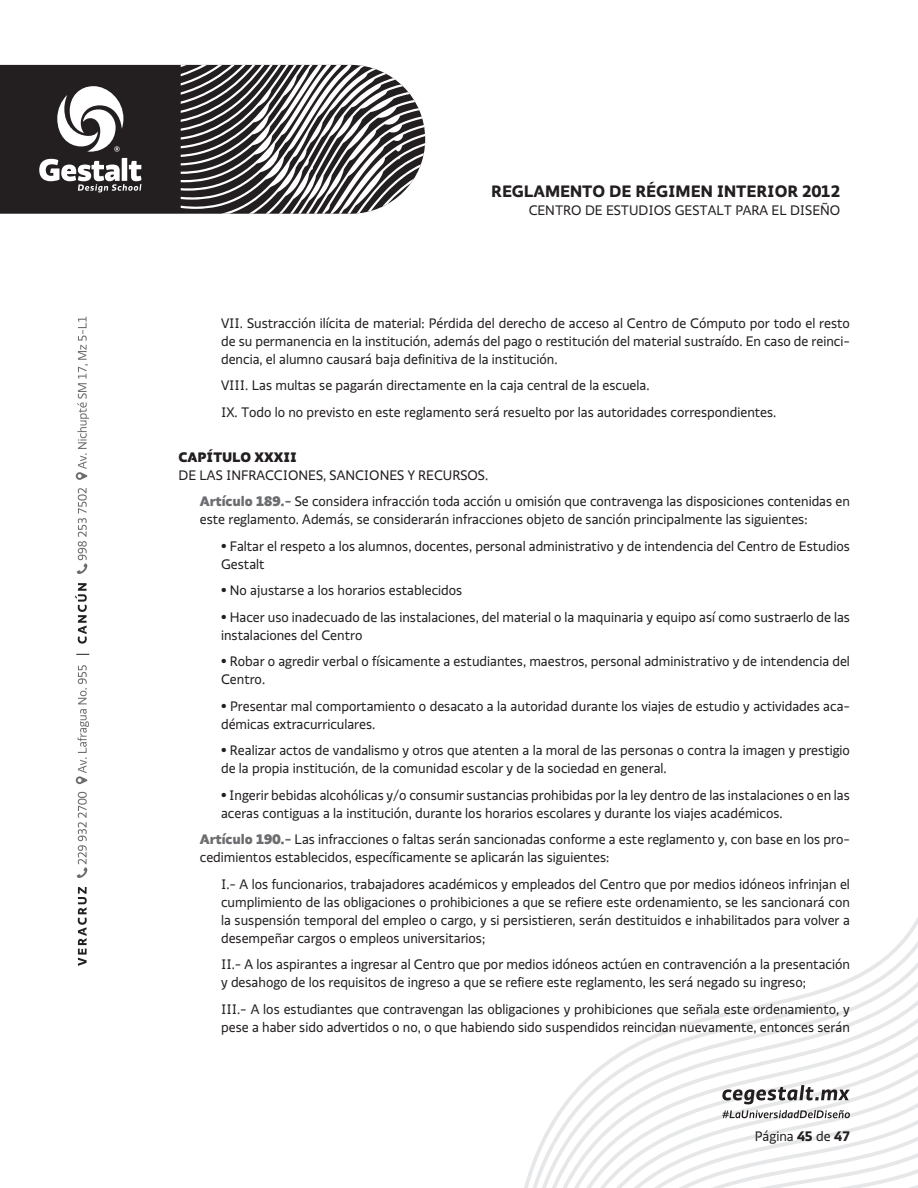
<style>
.page{position:relative;width:918px;height:1188px;background:#fff}
.page>*{position:absolute;margin:0;border:0;box-sizing:border-box;transform-origin:0 0}
.t1{font:700 18px "Gestalt Sans";color:#231f20}
.NUMERACIONES_DE_ARTÍ{font:15px/18px "Gestalt Sans";color:#231f20}
.ARTÍCULOS{font:15px/18px "Gestalt Sans";color:#231f20}
.TEXTO_BASE{font:15px "Gestalt Sans";color:#231f20}
.TEXTO_BASE-2{font:900 15px "Gestalt Sans";color:#231f20}
.s1{font-weight:900;color:#6c6d70}
.s2{font-weight:700}
</style>
<div class="page">
<svg style="left:524px;top:917px;width:394px;height:271px"></svg>
<svg style="left:600px;top:1052px;width:318px;height:136px"></svg>
<svg style="left:78px;top:887px;width:9px;height:79px"></svg>
<svg style="left:76px;top:654px;width:13px;height:1px"></svg>
<svg style="left:75px;top:583px;width:12px;height:61px"></svg>
<div style="left:0;top:65px;width:181px;height:149px;background:#231f20"></div>
<svg style="left:181px;top:65px;width:244px;height:149px"></svg>
<svg style="left:57px;top:86px;width:66px;height:66px"></svg>
<svg style="left:39px;top:158px;width:102px;height:34px"></svg>
<svg style="left:77px;top:792px;width:10px;height:86px"></svg>
<svg style="left:76px;top:665px;width:13px;height:119px"></svg>
<svg style="left:77px;top:488px;width:10px;height:86px"></svg>
<svg style="left:76px;top:317px;width:13px;height:163px"></svg>
<p class="t1" style="left:491px;top:180px;width:351px">REGLAMENTO DE RÉGIMEN INTERIOR 2012</p>
<p class="NUMERACIONES_DE_ARTÍ" style="left:529px;top:201px;width:313px">CENTRO DE ESTUDIOS GESTALT PARA EL DISEÑO</p>
<p class="NUMERACIONES_DE_ARTÍ" style="left:221px;top:314px;width:630px;text-align:justify">VII. Sustracción ilícita de material: Pérdida del derecho de acceso al Centro de Cómputo por todo el resto de su permanencia en la institución, además del pago o restitución del material sustraído. En caso de reinci&shy;dencia, el alumno causará baja definitiva de la institución.</p>
<p class="NUMERACIONES_DE_ARTÍ" style="left:221px;top:377px;width:430px">VIII. Las multas se pagarán directamente en la caja central de la escuela.</p>
<p class="NUMERACIONES_DE_ARTÍ" style="left:221px;top:403px;width:557px">IX. Todo lo no previsto en este reglamento será resuelto por las autoridades correspondientes.</p>
<p class="TEXTO_BASE-2" style="left:179px;top:448px;width:120px">CAPÍTULO XXXII</p>
<p class="TEXTO_BASE" style="left:179px;top:466px;width:311px">DE LAS INFRACCIONES, SANCIONES Y RECURSOS.</p>
<p class="ARTÍCULOS" style="left:200px;top:493px;width:652px"><span class="s1">Artículo 189.-</span> Se considera infracción toda acción u omisión que contravenga las disposiciones contenidas en este reglamento. Además, se considerarán infracciones objeto de sanción principalmente las siguientes:</p>
<p class="NUMERACIONES_DE_ARTÍ" style="left:221px;top:537px;width:630px">• Faltar el respeto a los alumnos, docentes, personal administrativo y de intendencia del Centro de Estudios<br>Gestalt</p>
<p class="NUMERACIONES_DE_ARTÍ" style="left:221px;top:582px;width:243px">• No ajustarse a los horarios establecidos</p>
<p class="NUMERACIONES_DE_ARTÍ" style="left:221px;top:608px;width:630px">• Hacer uso inadecuado de las instalaciones, del material o la maquinaria y equipo así como sustraerlo de las instalaciones del Centro</p>
<p class="NUMERACIONES_DE_ARTÍ" style="left:221px;top:653px;width:630px">• Robar o agredir verbal o físicamente a estudiantes, maestros, personal administrativo y de intendencia del<br>Centro.</p>
<p class="NUMERACIONES_DE_ARTÍ" style="left:221px;top:697px;width:630px">• Presentar mal comportamiento o desacato a la autoridad durante los viajes de estudio y actividades aca&shy;démicas extracurriculares.</p>
<p class="NUMERACIONES_DE_ARTÍ" style="left:221px;top:742px;width:630px">• Realizar actos de vandalismo y otros que atenten a la moral de las personas o contra la imagen y prestigio de la propia institución, de la comunidad escolar y de la sociedad en general.</p>
<p class="NUMERACIONES_DE_ARTÍ" style="left:221px;top:786px;width:630px">• Ingerir bebidas alcohólicas y/o consumir sustancias prohibidas por la ley dentro de las instalaciones o en las aceras contiguas a la institución, durante los horarios escolares y durante los viajes académicos.</p>
<p class="ARTÍCULOS" style="left:200px;top:831px;width:652px"><span class="s1">Artículo 190.-</span> Las infracciones o faltas serán sancionadas conforme a este reglamento y, con base en los pro&shy;cedimientos establecidos, específicamente se aplicarán las siguientes:</p>
<p class="NUMERACIONES_DE_ARTÍ" style="left:221px;top:875px;width:630px;text-align:justify">I.- A los funcionarios, trabajadores académicos y empleados del Centro que por medios idóneos infrinjan el cumplimiento de las obligaciones o prohibiciones a que se refiere este ordenamiento, se les sancionará con la suspensión temporal del empleo o cargo, y si persistieren, serán destituidos e inhabilitados para volver a desempeñar cargos o empleos universitarios;</p>
<p class="NUMERACIONES_DE_ARTÍ" style="left:221px;top:956px;width:630px">II.- A los aspirantes a ingresar al Centro que por medios idóneos actúen en contravención a la presentación y desahogo de los requisitos de ingreso a que se refiere este reglamento, les será negado su ingreso;</p>
<p class="NUMERACIONES_DE_ARTÍ" style="left:221px;top:1000px;width:630px">III.- A los estudiantes que contravengan las obligaciones y prohibiciones que señala este ordenamiento, y pese a haber sido advertidos o no, o que habiendo sido suspendidos reincidan nuevamente, entonces serán</p>
<p class="NUMERACIONES_DE_ARTÍ" style="left:755px;top:1128px;width:97px">Página <span class="s2">45</span> de <span class="s2">47</span></p>
</div>
